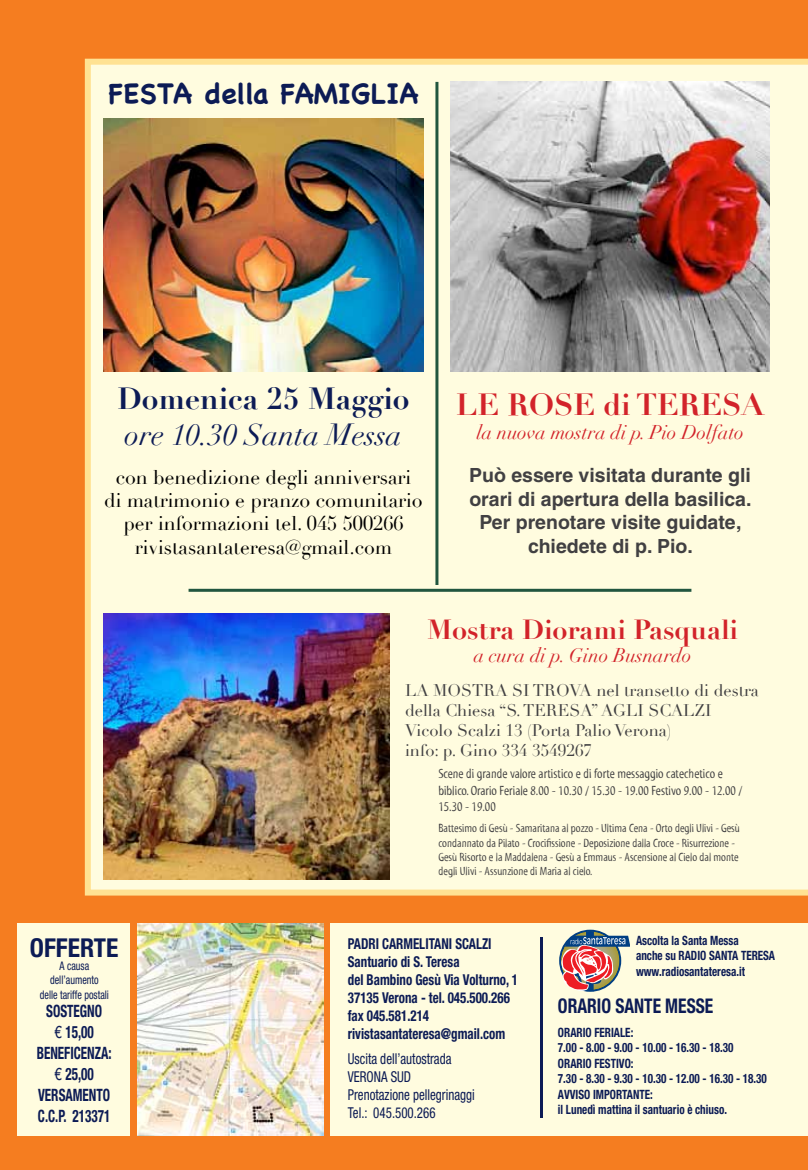
<style>
.page{position:relative;width:808px;height:1170px;background:#fff}
.page>*{position:absolute;margin:0;border:0;box-sizing:border-box;transform-origin:0 0}
.t1{font:italic 30px "Didot";color:#0c1b55}
.t2{font:700 30px "Didot";color:#0c1b55}
.t3{font:700 30px "Didot";color:#d2232a}
.t4{font:700 28.5px "Chalkboard";color:#0c1b55}
.t5{font:700 27px "Didot";color:#d2232a}
.t6{font:700 condensed 26.1px "Helvetica Neue";color:#0c1b55}
.t7{font:700 condensed 20.25px "Helvetica Neue";color:#0c1b55;scale:.87 1}
.t8{font:19.5px/23.4px "Didot";color:#000;text-align:center}
.t9{font:700 19.5px/23.4px "Helvetica";color:#414042;text-align:center}
.t10{font:italic 19.5px "Didot";color:#d2232a}
.t11{font:700 condensed 17.1px/21px "Helvetica Neue";color:#0c1b55;text-align:center;scale:.77 1}
.t12{font:16.5px/19.8px "Didot";color:#414042}
.t13{font:700 condensed 15px/18px "Helvetica Neue";color:#0c1b55;scale:.87 1}
.t14{font:condensed 15px/18px "Helvetica Neue";color:#0c1b55;scale:.87 1}
.t15{font:13.5px/16.2px "Myriad Tilt";color:#414042}
.t16{font:700 condensed 12.9px/15.5px "Helvetica Neue";color:#0c1b55;scale:.87 1}
.t17{font:12px/14.4px "Myriad Tilt";color:#414042}
.t18{font:condensed 11.85px/14.2px "Helvetica Neue";color:#0c1b55;text-align:center;scale:.85 1}
.s1{font-weight:400;font-stretch:normal}
</style>
<div class="page">
<div style="left:0;top:0;width:808px;height:1169px;background:#f57d20"></div>
<div style="left:17px;top:923px;width:113px;height:212px;background:#fffcdf"></div>
<div style="left:330px;top:923px;width:478px;height:212px;background:#fffcdf"></div>
<hr style="left:540px;top:936px;width:3px;height:181px;background:#0c1b55">
<img style="left:137px;top:923px;width:186px;height:212px">
<svg style="left:561px;top:930px;width:68px;height:61px"></svg>
<div style="left:85px;top:59px;width:723px;height:836px;background:#fffcdf"></div>
<img style="left:104px;top:118px;width:319px;height:253px">
<img style="left:450px;top:82px;width:320px;height:289px">
<hr style="left:435px;top:82px;width:3px;height:503px;background:#21563f">
<hr style="left:189px;top:588px;width:502px;height:3px;background:#21563f">
<img style="left:104px;top:613px;width:286px;height:266px">
<h2 class="t4" style="left:108px;top:77px;width:311px">FESTA della FAMIGLIA</h2>
<h1 class="t2" style="left:117px;top:380px;width:294px">Domenica 25 Maggio</h1>
<h1 class="t1" style="left:125px;top:416px;width:279px">ore 10.30 Santa Messa</h1>
<h1 class="t3" style="left:456px;top:386px;width:310px">LE ROSE di TERESA</h1>
<h3 class="t10" style="left:476px;top:420px;width:269px">la nuova mostra di p. Pio Dolfato</h3>
<h3 class="t8" style="left:104px;top:465px;width:320px">con benedizione degli anniversari<br>di matrimonio e pranzo comunitario per informazioni tel. 045 500266 rivistasantateresa@gmail.com</h3>
<h3 class="t9" style="left:469px;top:463px;width:284px">Può essere visitata durante gli orari di apertura della basilica.<br>Per prenotare visite guidate, chiedete di p. Pio.</h3>
<h3 class="t6" style="left:30px;top:931px;width:90px">OFFERTE</h3>
<p class="t18" style="left:40px;top:958px;width:83px">A causa dell’aumento delle tariffe postali</p>
<h3 class="t11" style="left:37px;top:1000px;width:99px">SOSTEGNO<br><span class="s1">€</span> 15,00<br>BENEFICENZA: <span class="s1">€</span> 25,00<br>VERSAMENTO<br>C.C.P. 213371</h3>
<h3 class="t5" style="left:427px;top:612px;width:313px">Mostra Diorami Pasquali</h3>
<h3 class="t10" style="left:474px;top:643px;width:219px">a cura di p. Gino Busnardo</h3>
<h3 class="t12" style="left:405px;top:681px;width:355px">LA MOSTRA SI TROVA nel transetto di destra della Chiesa “S. TERESA” AGLI SCALZI Vicolo Scalzi 13 (Porta Palio Verona)<br>info: p. Gino 334 3549267</h3>
<p class="t15" style="left:438px;top:766px;width:305px">Scene di grande valore artistico e di forte messaggio catechetico e biblico. Orario Feriale 8.00 - 10.30 / 15.30 - 19.00 Festivo 9.00 - 12.00 /<br>15.30 - 19.00</p>
<p class="t17" style="left:438px;top:821px;width:303px">Battesimo di Gesù - Samaritana al pozzo - Ultima Cena - Orto degli Ulivi - Gesù condannato da Pilato - Crocifissione - Deposizione dalla Croce - Risurrezione - Gesù Risorto e la Maddalena - Gesù a Emmaus - Ascensione al Cielo dal monte degli Ulivi - Assunzione di Maria al cielo.</p>
<p class="t13" style="left:348px;top:934px;width:197px">PADRI CARMELITANI SCALZI<br>Santuario di S. Teresa<br>del Bambino Gesù Via Volturno, 1<br>37135 Verona - tel. 045.500.266 fax 045.581.214 rivistasantateresa@gmail.com</p>
<p class="t14" style="left:348px;top:1049px;width:148px">Uscita dell’autostrada<br>VERONA SUD<br>Prenotazione pellegrinaggi<br>Tel.: 045.500.266</p>
<p class="t16" style="left:636px;top:932px;width:161px">Ascolta la Santa Messa<br>anche su RADIO SANTA TERESA www.radiosantateresa.it</p>
<h3 class="t7" style="left:558px;top:993px;width:180px">ORARIO SANTE MESSE</h3>
<p class="t16" style="left:558px;top:1024px;width:242px">ORARIO FERIALE:<br>7.00 - 8.00 - 9.00 - 10.00 - 16.30 - 18.30<br>ORARIO FESTIVO:<br>7.30 - 8.30 - 9.30 - 10.30 - 12.00 - 16.30 - 18.30<br>AVVISO IMPORTANTE:<br>il Lunedì mattina il santuario è chiuso.</p>
</div>
